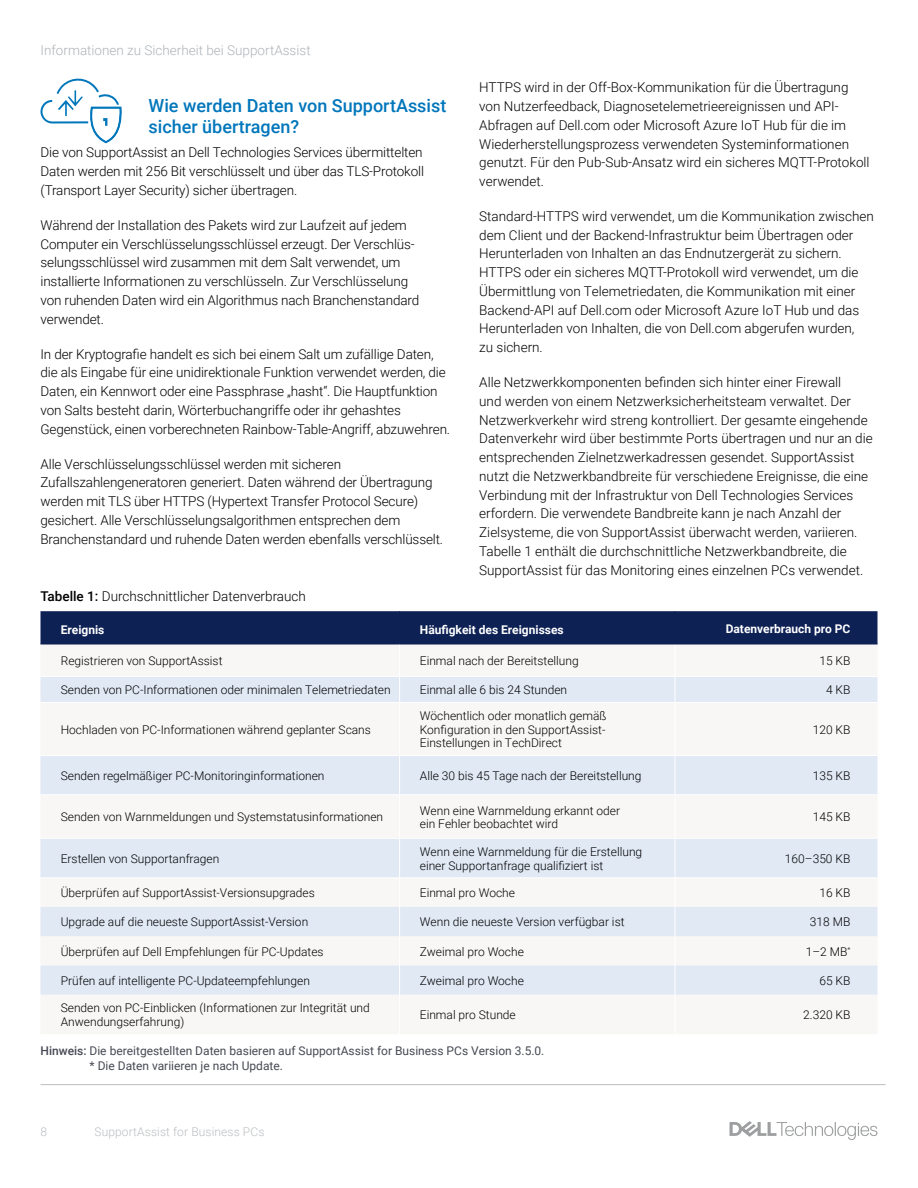
<style>
.page{position:relative;width:918px;height:1188px;background:#fff}
.page>*{position:absolute;margin:0;border:0;box-sizing:border-box;transform-origin:0 0}
.t1{font:500 18px/21px "Roboto";color:#0076bb}
.t2{font:300 13.5px/18.8px "Roboto";color:#000}
.t3{font:300 13.5px "Roboto";color:#aeb4b9}
.t4{font:300 12px/13.5px "Roboto";color:#000}
.t5{font:12px/15px "Roboto";color:#464953}
.t6{font:700 12px "Roboto";color:#fff}
.t7{font:300 12px "Roboto";letter-spacing:.01em;color:#bbbec1}
.s1{font-weight:500}
</style>
<div class="page">
<hr style="left:40px;top:1084px;width:846px;height:1px;background:#bbbec1">
<svg style="left:730px;top:1121px;width:148px;height:19px"></svg>
<div style="left:40px;top:611px;width:838px;height:33px;background:#0d2155"></div>
<svg style="left:40px;top:677px;width:838px;height:318px;fill:#e2eaf5"></svg>
<svg style="left:399px;top:677px;width:1px;height:25px"></svg>
<svg style="left:675px;top:677px;width:1px;height:25px"></svg>
<hr style="left:40px;top:702px;width:360px;height:1px;background:#fff">
<hr style="left:400px;top:702px;width:275px;height:1px;background:#fff">
<hr style="left:399px;top:703px;width:1px;height:52px;background:#fff">
<hr style="left:675px;top:702px;width:203px;height:1px;background:#fff">
<hr style="left:675px;top:703px;width:1px;height:52px;background:#fff">
<hr style="left:40px;top:755px;width:360px;height:1px;background:#fff">
<hr style="left:400px;top:755px;width:275px;height:1px;background:#fff">
<hr style="left:399px;top:756px;width:1px;height:39px;background:#fff">
<hr style="left:675px;top:755px;width:203px;height:1px;background:#fff">
<hr style="left:675px;top:756px;width:1px;height:39px;background:#fff">
<hr style="left:40px;top:795px;width:360px;height:1px;background:#fff">
<hr style="left:400px;top:795px;width:275px;height:1px;background:#fff">
<hr style="left:399px;top:795px;width:1px;height:43px;background:#fff">
<hr style="left:675px;top:795px;width:203px;height:1px;background:#fff">
<hr style="left:675px;top:795px;width:1px;height:43px;background:#fff">
<hr style="left:40px;top:838px;width:360px;height:1px;background:#fff">
<hr style="left:400px;top:838px;width:275px;height:1px;background:#fff">
<hr style="left:399px;top:839px;width:1px;height:39px;background:#fff">
<hr style="left:675px;top:838px;width:203px;height:1px;background:#fff">
<hr style="left:675px;top:839px;width:1px;height:39px;background:#fff">
<hr style="left:40px;top:878px;width:360px;height:1px;background:#fff">
<hr style="left:400px;top:878px;width:275px;height:1px;background:#fff">
<hr style="left:675px;top:878px;width:203px;height:1px;background:#fff">
<svg style="left:399px;top:879px;width:1px;height:86px"></svg>
<svg style="left:675px;top:879px;width:1px;height:86px"></svg>
<hr style="left:399px;top:965px;width:1px;height:30px;background:#fff">
<hr style="left:675px;top:965px;width:1px;height:30px;background:#fff">
<hr style="left:399px;top:611px;width:1px;height:33px;background:#0d2155">
<hr style="left:675px;top:611px;width:1px;height:33px;background:#0d2155">
<hr style="left:40px;top:644px;width:360px;height:1px;background:#0d2155">
<hr style="left:400px;top:644px;width:275px;height:1px;background:#0d2155">
<hr style="left:675px;top:644px;width:203px;height:1px;background:#0d2155">
<svg style="left:41px;top:78px;width:81px;height:66px"></svg>
<p class="t3" style="left:40px;top:40px;width:272px">Informationen zu Sicherheit bei SupportAssist</p>
<h1 class="t1" style="left:148px;top:94px;width:299px">Wie werden Daten von SupportAssist sicher übertragen?</h1>
<p class="t2" style="left:40px;top:143px;width:385px;text-align:justify">Die von SupportAssist an Dell Technologies Services übermittelten Daten werden mit 256 Bit verschlüsselt und über das TLS-Protokoll (Transport Layer Security) sicher übertragen.</p>
<p class="t2" style="left:40px;top:215px;width:380px">Während der Installation des Pakets wird zur Laufzeit auf jedem Computer ein Verschlüsselungsschlüssel erzeugt. Der Verschlüs&shy;selungsschlüssel wird zusammen mit dem Salt verwendet, um installierte Informationen zu verschlüsseln. Zur Verschlüsselung von ruhenden Daten wird ein Algorithmus nach Branchenstandard verwendet.</p>
<p class="t2" style="left:40px;top:344px;width:411px">In der Kryptografie handelt es sich bei einem Salt um zufällige Daten, die als Eingabe für eine unidirektionale Funktion verwendet werden, die Daten, ein Kennwort oder eine Passphrase „hasht“. Die Hauptfunktion von Salts besteht darin, Wörterbuchangriffe oder ihr gehashtes Gegenstück, einen vorberechneten Rainbow-Table-Angriff, abzuwehren.</p>
<p class="t2" style="left:40px;top:454px;width:404px">Alle Verschlüsselungsschlüssel werden mit sicheren Zufallszahlengeneratoren generiert. Daten während der Übertragung werden mit TLS über HTTPS (Hypertext Transfer Protocol Secure) gesichert. Alle Verschlüsselungsalgorithmen entsprechen dem Branchenstandard und ruhende Daten werden ebenfalls verschlüsselt.</p>
<p class="t2" style="left:40px;top:586px;width:267px"><span class="s1">Tabelle 1:</span> Durchschnittlicher Datenverbrauch</p>
<p class="t2" style="left:479px;top:78px;width:392px">HTTPS wird in der Off-Box-Kommunikation für die Übertragung von Nutzerfeedback, Diagnosetelemetrieereignissen und API-Abfragen auf Dell.com oder Microsoft Azure IoT Hub für die im Wiederherstellungsprozess verwendeten Systeminformationen genutzt. Für den Pub-Sub-Ansatz wird ein sicheres MQTT-Protokoll verwendet.</p>
<p class="t2" style="left:479px;top:206px;width:396px">Standard-HTTPS wird verwendet, um die Kommunikation zwischen dem Client und der Backend-Infrastruktur beim Übertragen oder Herunterladen von Inhalten an das Endnutzergerät zu sichern.<br>HTTPS oder ein sicheres MQTT-Protokoll wird verwendet, um die Übermittlung von Telemetriedaten, die Kommunikation mit einer Backend-API auf Dell.com oder Microsoft Azure IoT Hub und das Herunterladen von Inhalten, die von Dell.com abgerufen wurden,<br>zu sichern.</p>
<p class="t2" style="left:479px;top:372px;width:395px">Alle Netzwerkkomponenten befinden sich hinter einer Firewall<br>und werden von einem Netzwerksicherheitsteam verwaltet. Der Netzwerkverkehr wird streng kontrolliert. Der gesamte eingehende Datenverkehr wird über bestimmte Ports übertragen und nur an die entsprechenden Zielnetzwerkadressen gesendet. SupportAssist nutzt die Netzwerkbandbreite für verschiedene Ereignisse, die eine Verbindung mit der Infrastruktur von Dell Technologies Services erfordern. Die verwendete Bandbreite kann je nach Anzahl der Zielsysteme, die von SupportAssist überwacht werden, variieren.<br>Tabelle 1 enthält die durchschnittliche Netzwerkbandbreite, die SupportAssist für das Monitoring eines einzelnen PCs verwendet.</p>
<p class="t6" style="left:61px;top:621px;width:45px">Ereignis</p>
<p class="t6" style="left:420px;top:621px;width:145px">Häufigkeit des Ereignisses</p>
<p class="t6" style="left:726px;top:621px;width:126px">Datenverbrauch pro PC</p>
<p class="t4" style="left:61px;top:654px;width:163px">Registrieren von SupportAssist</p>
<p class="t4" style="left:420px;top:654px;width:160px">Einmal nach der Bereitstellung</p>
<p class="t4" style="left:819px;top:654px;width:33px">15 KB</p>
<p class="t4" style="left:61px;top:683px;width:331px">Senden von PC-Informationen oder minimalen Telemetriedaten</p>
<p class="t4" style="left:420px;top:683px;width:149px">Einmal alle 6 bis 24 Stunden</p>
<p class="t4" style="left:826px;top:683px;width:26px">4 KB</p>
<p class="t4" style="left:61px;top:722px;width:312px">Hochladen von PC-Informationen während geplanter Scans</p>
<p class="t4" style="left:420px;top:709px;width:188px;text-align:justify">Wöchentlich oder monatlich gemäß Konfiguration in den SupportAssist-Einstellungen in TechDirect</p>
<p class="t4" style="left:813px;top:722px;width:39px">120 KB</p>
<p class="t4" style="left:61px;top:769px;width:265px">Senden regelmäßiger PC-Monitoringinformationen</p>
<p class="t4" style="left:420px;top:769px;width:223px">Alle 30 bis 45 Tage nach der Bereitstellung</p>
<p class="t4" style="left:813px;top:769px;width:39px">135 KB</p>
<p class="t4" style="left:61px;top:810px;width:324px">Senden von Warnmeldungen und Systemstatusinformationen</p>
<p class="t4" style="left:420px;top:803px;width:202px">Wenn eine Warnmeldung erkannt oder ein Fehler beobachtet wird</p>
<p class="t4" style="left:813px;top:810px;width:39px">145 KB</p>
<p class="t4" style="left:61px;top:851px;width:160px">Erstellen von Supportanfragen</p>
<p class="t4" style="left:420px;top:845px;width:224px">Wenn eine Warnmeldung für die Erstellung einer Supportanfrage qualifiziert ist</p>
<p class="t4" style="left:785px;top:851px;width:67px">160–350 KB</p>
<p class="t4" style="left:61px;top:886px;width:256px">Überprüfen auf SupportAssist-Versionsupgrades</p>
<p class="t4" style="left:420px;top:886px;width:97px">Einmal pro Woche</p>
<p class="t4" style="left:819px;top:886px;width:33px">16 KB</p>
<p class="t4" style="left:61px;top:915px;width:249px">Upgrade auf die neueste SupportAssist-Version</p>
<p class="t4" style="left:420px;top:915px;width:206px">Wenn die neueste Version verfügbar ist</p>
<p class="t4" style="left:810px;top:915px;width:42px">318 MB</p>
<p class="t4" style="left:61px;top:944px;width:264px">Überprüfen auf Dell Empfehlungen für PC-Updates</p>
<p class="t4" style="left:420px;top:944px;width:106px">Zweimal pro Woche</p>
<p class="t4" style="left:806px;top:944px;width:46px">1–2 MB<sup>*</sup></p>
<p class="t4" style="left:61px;top:973px;width:251px">Prüfen auf intelligente PC-Updateempfehlungen</p>
<p class="t4" style="left:420px;top:973px;width:106px">Zweimal pro Woche</p>
<p class="t4" style="left:819px;top:973px;width:33px">65 KB</p>
<p class="t4" style="left:61px;top:1001px;width:311px">Senden von PC-Einblicken (Informationen zur Integrität und<br>Anwendungserfahrung)</p>
<p class="t4" style="left:420px;top:1008px;width:97px">Einmal pro Stunde</p>
<p class="t4" style="left:803px;top:1008px;width:49px">2.320 KB</p>
<p class="t5" style="left:90px;top:1043px;width:456px;text-indent:-49px"><span class="s1">Hinweis:</span> Die bereitgestellten Daten basieren auf SupportAssist for Business PCs Version 3.5.0. * Die Daten variieren je nach Update.</p>
<p class="t7" style="left:40px;top:1123px;width:8px">8</p>
<p class="t7" style="left:94px;top:1123px;width:171px">SupportAssist for Business PCs</p>
</div>
